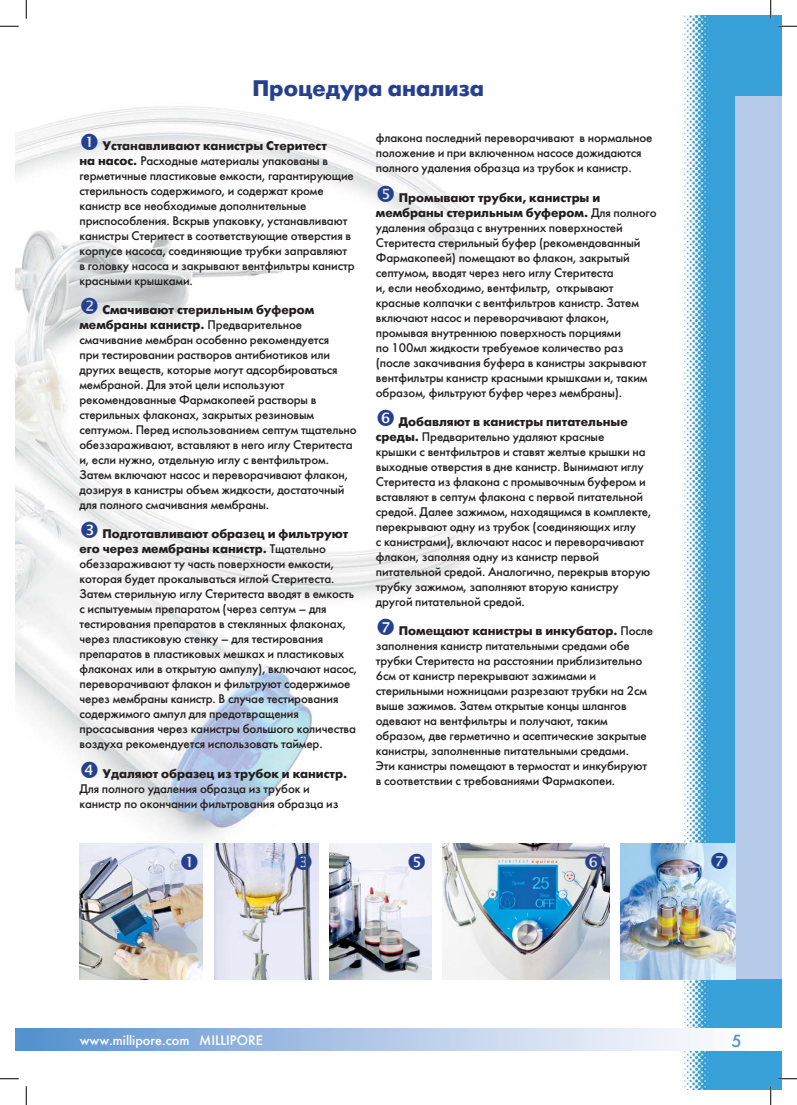
<style>
.page{position:relative;width:797px;height:1105px;background:#fff}
.page>*{position:absolute;margin:0;border:0;box-sizing:border-box;transform-origin:0 0}
.t1{font:700 22.5px "Futuris C";color:#25408e}
.t2{font:17.5px "Futuris C";color:#5190cd}
.t3{font:13.75px "Futuris C";color:#fff}
.t4{font:12.5px/15px "Futuris C";letter-spacing:-.01em;color:#231f20}
.t5{font:700 12.5px "Futuris C";color:#231f20}
.s1{font-weight:700}
</style>
<div class="page">
<img style="left:16px;top:106px;width:464px;height:847px">
<img style="left:79px;top:844px;width:124px;height:135px">
<img style="left:214px;top:844px;width:104px;height:135px">
<img style="left:329px;top:844px;width:102px;height:135px">
<img style="left:443px;top:844px;width:166px;height:135px">
<div style="left:16px;top:1029px;width:10px;height:21px;background:#5492ce"></div>
<img style="left:682px;top:16px;width:99px;height:1073px">
<div style="left:735px;top:96px;width:46px;height:882px;background:#b5c9e8"></div>
<div style="left:26px;top:1029px;width:755px;height:21px;background:linear-gradient(to right,#5d92cf,#fff)"></div>
<img style="left:620px;top:844px;width:115px;height:135px">
<svg style="left:0;top:25px;width:19px;height:2px"></svg>
<svg style="left:778px;top:25px;width:19px;height:2px"></svg>
<svg style="left:0;top:1078px;width:19px;height:1px"></svg>
<svg style="left:778px;top:1078px;width:19px;height:1px"></svg>
<svg style="left:25px;top:0;width:2px;height:19px"></svg>
<svg style="left:25px;top:1086px;width:2px;height:19px"></svg>
<svg style="left:770px;top:0;width:1px;height:19px"></svg>
<svg style="left:770px;top:1086px;width:1px;height:19px"></svg>
<svg style="left:81px;top:134px;width:17px;height:16px"></svg>
<svg style="left:81px;top:298px;width:17px;height:16px"></svg>
<svg style="left:81px;top:522px;width:17px;height:16px"></svg>
<svg style="left:81px;top:761px;width:17px;height:16px"></svg>
<svg style="left:378px;top:185px;width:16px;height:17px"></svg>
<svg style="left:378px;top:409px;width:16px;height:17px"></svg>
<svg style="left:378px;top:619px;width:16px;height:16px"></svg>
<svg style="left:181px;top:854px;width:16px;height:16px"></svg>
<svg style="left:295px;top:854px;width:16px;height:16px"></svg>
<svg style="left:408px;top:854px;width:17px;height:16px"></svg>
<svg style="left:585px;top:854px;width:16px;height:16px"></svg>
<svg style="left:711px;top:853px;width:16px;height:16px"></svg>
<h1 class="t1" style="left:252px;top:80px;width:233px">Процедура анализа</h1>
<p class="t4" style="left:79px;top:138px;width:277px;text-indent:23px"><span class="s1">Устанавливают канистры Стеритест<br>на насос.</span> Расходные материалы упакованы в герметичные пластиковые емкости, гарантирующие стерильность содержимого, и содержат кроме канистр все необходимые дополнительные приспособления. Вскрыв упаковку, устанавливают канистры Стеритест в соответствующие отверстия в корпусе насоса, соединяющие трубки заправляют в головку насоса и закрывают вентфильтры канистр красными крышками.</p>
<p class="t4" style="left:79px;top:302px;width:279px;text-indent:23px"><span class="s1">Смачивают стерильным буфером мембраны канистр.</span> Предварительное смачивание мембран особенно рекомендуется<br>при тестировании растворов антибиотиков или других веществ, которые могут адсорбироваться мембраной. Для этой цели используют рекомендованные Фармакопеей растворы в стерильных флаконах, закрытых резиновым септумом. Перед использованием септум тщательно обеззараживают, вставляют в него иглу Стеритеста и, если нужно, отдельную иглу с вентфильтром.<br>Затем включают насос и переворачивают флакон, дозируя в канистры объем жидкости, достаточный для полного смачивания мембраны.</p>
<p class="t4" style="left:79px;top:526px;width:279px;text-indent:23px"><span class="s1">Подготавливают образец и фильтруют его через мембраны канистр.</span> Тщательно обеззараживают ту часть поверхности емкости, которая будет прокалываться иглой Стеритеста.<br>Затем стерильную иглу Стеритеста вводят в емкость с испытуемым препаратом (через септум – для тестирования препаратов в стеклянных флаконах, через пластиковую стенку – для тестирования препаратов в пластиковых мешках и пластиковых флаконах или в открытую ампулу), включают насос, переворачивают флакон и фильтруют содержимое через мембраны канистр. В случае тестирования содержимого ампул для предотвращения просасывания через канистры большого количества воздуха рекомендуется использовать таймер.</p>
<p class="t5" style="left:102px;top:769px;width:246px">Удаляют образец из трубок и канистр.</p>
<p class="t4" style="left:79px;top:781px;width:260px">Для полного удаления образца из трубок и канистр по окончании фильтрования образца из</p>
<p class="t4" style="left:376px;top:131px;width:278px">флакона последний переворачивают в нормальное положение и при включенном насосе дожидаются полного удаления образца из трубок и канистр.</p>
<p class="t4" style="left:376px;top:190px;width:282px;text-indent:23px"><span class="s1">Промывают трубки, канистры и мембраны стерильным буфером.</span> Для полного удаления образца с внутренних поверхностей Стеритеста стерильный буфер (рекомендованный Фармакопеей) помещают во флакон, закрытый септумом, вводят через него иглу Стеритеста<br>и, если необходимо, вентфильтр, открывают красные колпачки с вентфильтров канистр. Затем включают насос и переворачивают флакон, промывая внутреннюю поверхность порциями<br>по 100мл жидкости требуемое количество раз (после закачивания буфера в канистры закрывают вентфильтры канистр красными крышками и, таким образом, фильтруют буфер через мембраны).</p>
<p class="t4" style="left:376px;top:414px;width:277px;text-indent:23px"><span class="s1">Добавляют в канистры питательные среды.</span> Предварительно удаляют красные<br>крышки с вентфильтров и ставят желтые крышки на выходные отверстия в дне канистр. Вынимают иглу Стеритеста из флакона с промывочным буфером и вставляют в септум флакона с первой питательной средой. Далее зажимом, находящимся в комплекте, перекрывают одну из трубок (соединяющих иглу<br>с канистрами), включают насос и переворачивают флакон, заполняя одну из канистр первой питательной средой. Аналогично, перекрыв вторую трубку зажимом, заполняют вторую канистру другой питательной средой.</p>
<p class="t4" style="left:376px;top:623px;width:279px;text-indent:23px"><span class="s1">Помещают канистры в инкубатор.</span> После заполнения канистр питательными средами обе трубки Стеритеста на расстоянии приблизительно 6см от канистр перекрывают зажимами и стерильными ножницами разрезают трубки на 2см выше зажимов. Затем открытые концы шлангов одевают на вентфильтры и получают, таким образом, две герметично и асептические закрытые канистры, заполненные питательными средами.<br>Эти канистры помещают в термостат и инкубируют в соответствии с требованиями Фармакопеи.</p>
<p class="t3" style="left:80px;top:1032px;width:185px">www.millipore.com MILLIPORE</p>
<h2 class="t2" style="left:731px;top:1030px;width:12px">5</h2>
</div>
